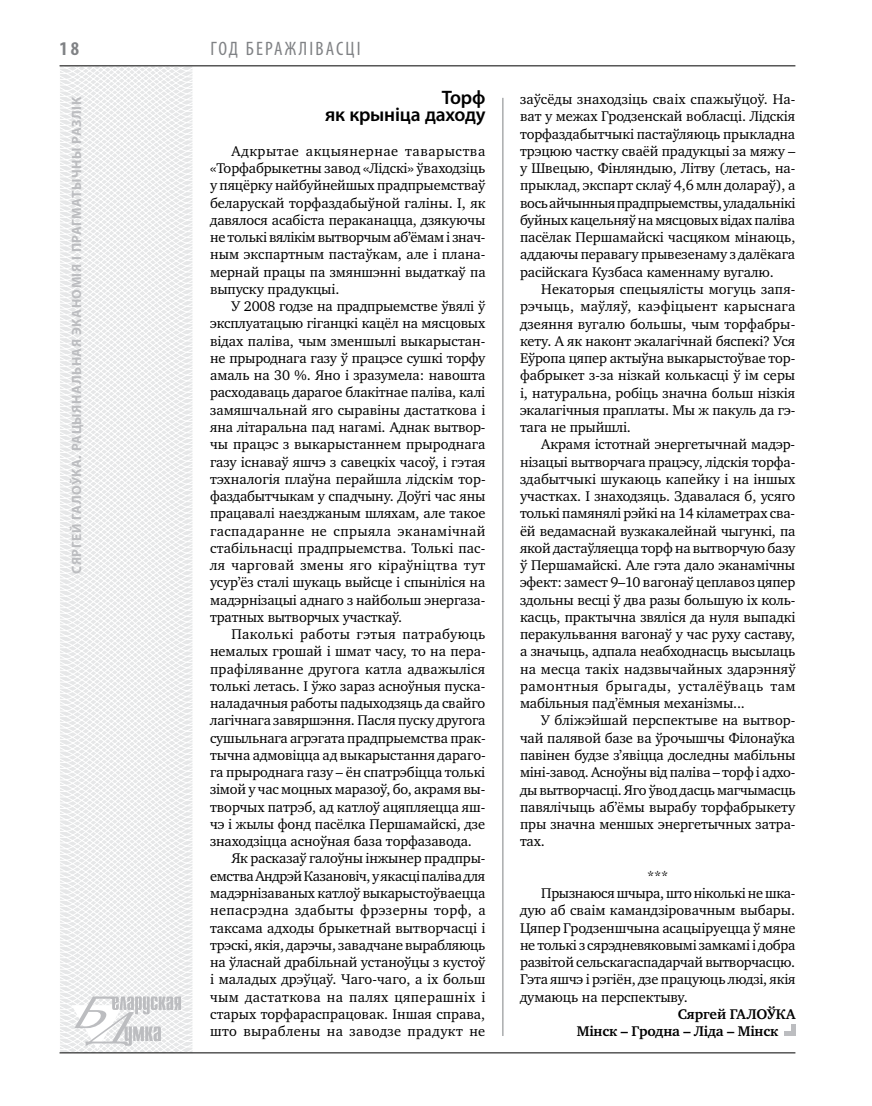
<style>
.page{position:relative;width:872px;height:1106px;background:#fff}
.page>*{position:absolute;margin:0;border:0;box-sizing:border-box;transform-origin:0 0}
.t1{font:600 19.5px/17.2px "Myriad Pro";letter-spacing:-.01em;color:#000;text-align:right}
.t2{font:condensed 19.5px "Myriad Pro";letter-spacing:.16em;color:#808285}
.t3{font:700 condensed 19.5px "Myriad Pro";color:#808285}
.t4{font:14.4px/17.2px "Charter C";letter-spacing:-.005em;color:#000;text-align:justify}
.t5{font:14.4px "Charter C";letter-spacing:.025em;color:#000}
.t6{font:14.4px "Charter C";letter-spacing:-.025em;color:#000}
.t7{font:700 14.4px/17.2px "Charter C";letter-spacing:-.01em;color:#000}
.t8{font:14.4px "Charter C";letter-spacing:.015em;color:#000}
.t9{font:14.4px "Charter C";letter-spacing:.03em;color:#000}
.t10{font:700 13.5px "Myriad Pro";letter-spacing:.04em;color:#bcbdc0}
</style>
<div class="page">
<svg style="left:59px;top:65px;width:192px;height:989px"></svg>
<hr style="left:502px;top:98px;width:1px;height:938px;background:#808285">
<hr style="left:60px;top:1052px;width:735px;height:1px;background:#000">
<svg style="left:71px;top:996px;width:110px;height:53px"></svg>
<hr style="left:60px;top:65px;width:735px;height:1px;background:#000">
<hr style="left:791px;top:1024px;width:4px;height:12px;background:#bcbdc0">
<div style="left:783px;top:1031px;width:12px;height:5px;background:#bcbdc0"></div>
<h1 class="t3" style="left:60px;top:37px;width:21px">18</h1>
<p class="t10" style="left:68px;top:574px;width:477px;rotate:-90deg">Сяргей ГАЛОЎКА. Рацыянальная эканомія і прагматычны разлік</p>
<h1 class="t2" style="left:210px;top:37px;width:149px">Год беражлівасці</h1>
<h1 class="t1" style="left:325px;top:88px;width:162px">Торф<br>як крыніца даходу</h1>
<p class="t4" style="left:210px;top:142px;width:277px;text-indent:21px">Адкрытае акцыянернае таварыства «Торфабрыкетны завод «Лідскі» ўваходзіць у пяцёрку найбуйнейшых прадпрыемстваў беларускай торфаздабыўной галіны. І, як давялося асабіста пераканацца, дзякуючы не толькі вялікім вытворчым аб’ёмам і знач&shy;ным экспартным пастаўкам, але і плана&shy;мернай працы па змяншэнні выдаткаў па выпуску прадукцыі.</p>
<p class="t4" style="left:210px;top:298px;width:277px;text-indent:21px">У 2008 годзе на прадпрыемстве ўвялі ў эксплуатацыю гіганцкі кацёл на мясцовых відах паліва, чым зменшылі выкарыстан&shy;не прыроднага газу ў працэсе сушкі торфу амаль на 30 %. Яно і зразумела: навошта расходаваць дарагое блакітнае паліва, калі замяшчальнай яго сыравіны дастаткова і яна літаральна пад нагамі. Аднак вытвор&shy;чы працэс з выкарыстаннем прыроднага газу існаваў яшчэ з савецкіх часоў, і гэтая тэхналогія плаўна перайшла лідскім тор&shy;фаздабытчыкам у спадчыну. Доўгі час яны працавалі наезджаным шляхам, але такое гаспадаранне не спрыяла эканамічнай стабільнасці прадпрыемства. Толькі пас&shy;ля чарговай змены яго кіраўніцтва тут усур’ёз сталі шукаць выйсце і спыніліся на мадэрнізацыі аднаго з найбольш энергаза&shy;тратных вытворчых участкаў.</p>
<p class="t9" style="left:231px;top:626px;width:255px">Паколькі работы гэтыя патрабуюць</p>
<p class="t4" style="left:210px;top:643px;width:276px">немалых грошай і шмат часу, то на пера-</p>
<p class="t8" style="left:210px;top:660px;width:277px">прафіляванне другога катла адважыліся</p>
<p class="t4" style="left:210px;top:677px;width:277px">толькі летась. І ўжо зараз асноўныя пуска-</p>
<p class="t4" style="left:210px;top:694px;width:277px">наладачныя работы падыходзяць да свайго</p>
<p class="t4" style="left:210px;top:712px;width:277px">лагічнага завяршэння. Пасля пуску другога</p>
<p class="t4" style="left:210px;top:729px;width:277px">сушыльнага агрэгата прадпрыемства прак-</p>
<p class="t4" style="left:210px;top:746px;width:277px">тычна адмовіцца ад выкарыстання дараго-</p>
<p class="t4" style="left:210px;top:764px;width:277px">га прыроднага газу – ён спатрэбіцца толькі</p>
<p class="t4" style="left:210px;top:781px;width:277px">зімой у час моцных маразоў, бо, акрамя вы-</p>
<p class="t4" style="left:210px;top:798px;width:277px">творчых патрэб, ад катлоў ацяпляецца яш-</p>
<p class="t4" style="left:210px;top:815px;width:277px">чэ і жылы фонд пасёлка Першамайскі, дзе</p>
<p class="t4" style="left:210px;top:833px;width:263px">знаходзіцца асноўная база торфазавода.</p>
<p class="t4" style="left:231px;top:850px;width:255px">Як расказаў галоўны інжынер прадпры-</p>
<p class="t6" style="left:210px;top:868px;width:277px">емства Андрэй Казановіч, у якасці паліва для</p>
<p class="t4" style="left:210px;top:884px;width:277px">мадэрнізаваных катлоў выкарыстоўваецца</p>
<p class="t5" style="left:210px;top:902px;width:277px">непасрэдна здабыты фрэзерны торф, а</p>
<p class="t4" style="left:210px;top:919px;width:277px">таксама адходы брыкетнай вытворчасці і</p>
<p class="t4" style="left:210px;top:936px;width:277px">трэскі, якія, дарэчы, завадчане вырабляюць</p>
<p class="t4" style="left:210px;top:953px;width:277px">на ўласнай драбільнай устаноўцы з кустоў</p>
<p class="t4" style="left:210px;top:971px;width:277px">і маладых дрэўцаў. Чаго-чаго, а іх больш</p>
<p class="t5" style="left:210px;top:988px;width:277px">чым дастаткова на палях цяперашніх і</p>
<p class="t4" style="left:210px;top:1005px;width:277px">старых торфараспрацовак. Іншая справа,</p>
<p class="t5" style="left:210px;top:1023px;width:277px">што выраблены на заводзе прадукт не</p>
<p class="t4" style="left:520px;top:91px;width:277px">заўсёды знаходзіць сваіх спажыўцоў. На&shy;ват у межах Гродзенскай вобласці. Лідскія торфаздабытчыкі пастаўляюць прыкладна трэцюю частку сваёй прадукцыі за мяжу – у Швецыю, Фінляндыю, Літву (летась, на&shy;прыклад, экспарт склаў 4,6 млн долараў), а вось айчынныя прадпрыемствы, уладальнікі буйных кацельняў на мясцовых відах паліва пасёлак Першамайскі часцяком мінаюць, аддаючы перавагу прывезенаму з далёкага расійскага Кузбаса каменнаму вугалю.</p>
<p class="t4" style="left:520px;top:281px;width:277px;text-indent:21px">Некаторыя спецыялісты могуць запя&shy;рэчыць, маўляў, каэфіцыент карыснага дзеяння вугалю большы, чым торфабры&shy;кету. А як наконт экалагічнай бяспекі? Уся Еўропа цяпер актыўна выкарыстоўвае тор&shy;фабрыкет з-за нізкай колькасці ў ім серы і, натуральна, робіць значна больш нізкія экалагічныя праплаты. Мы ж пакуль да гэ&shy;тага не прыйшлі.</p>
<p class="t4" style="left:520px;top:436px;width:277px;text-indent:21px">Акрамя істотнай энергетычнай мадэр&shy;нізацыі вытворчага працэсу, лідскія торфа&shy;здабытчыкі шукаюць капейку і на іншых участках. І знаходзяць. Здавалася б, усяго толькі памянялі рэйкі на 14 кіламетрах сва&shy;ёй ведамаснай вузкакалейнай чыгункі, па якой дастаўляецца торф на вытворчую базу ў Першамайскі. Але гэта дало эканамічны эфект: замест 9–10 вагонаў цеплавоз цяпер здольны весці ў два разы большую іх коль&shy;касць, практычна звяліся да нуля выпадкі перакульвання вагонаў у час руху саставу, а значыць, адпала неабходнасць высылаць на месца такіх надзвычайных здарэнняў рамонтныя брыгады, усталёўваць там мабільныя пад’ёмныя механізмы...</p>
<p class="t4" style="left:520px;top:712px;width:277px;text-indent:21px">У бліжэйшай перспектыве на вытвор&shy;чай палявой базе ва ўрочышчы Філонаўка павінен будзе з’явіцца доследны мабільны міні-завод. Асноўны від паліва – торф і адхо&shy;ды вытворчасці. Яго ўвод дасць магчымасць павялічыць аб’ёмы вырабу торфабрыкету пры значна меншых энергетычных затра&shy;тах.</p>
<p class="t4" style="left:647px;top:867px;width:23px">***</p>
<p class="t4" style="left:541px;top:884px;width:256px">Прызнаюся шчыра, што ніколькі не шка-</p>
<p class="t4" style="left:520px;top:902px;width:277px">дую аб сваім камандзіровачным выбары.</p>
<p class="t4" style="left:520px;top:919px;width:277px">Цяпер Гродзеншчына асацыіруецца ў мяне</p>
<p class="t4" style="left:520px;top:936px;width:277px">не толькі з сярэдневяковымі замкамі і добра</p>
<p class="t4" style="left:520px;top:953px;width:277px">развітой сельскагаспадарчай вытворчасцю.</p>
<p class="t4" style="left:520px;top:971px;width:277px">Гэта яшчэ і рэгіён, дзе працуюць людзі, якія</p>
<p class="t4" style="left:520px;top:988px;width:169px">думаюць на перспектыву.</p>
<p class="t7" style="left:577px;top:1005px;width:220px;text-indent:101px">Сяргей ГАЛОЎКА<br>Мінск – Гродна – Ліда – Мінск</p>
</div>
